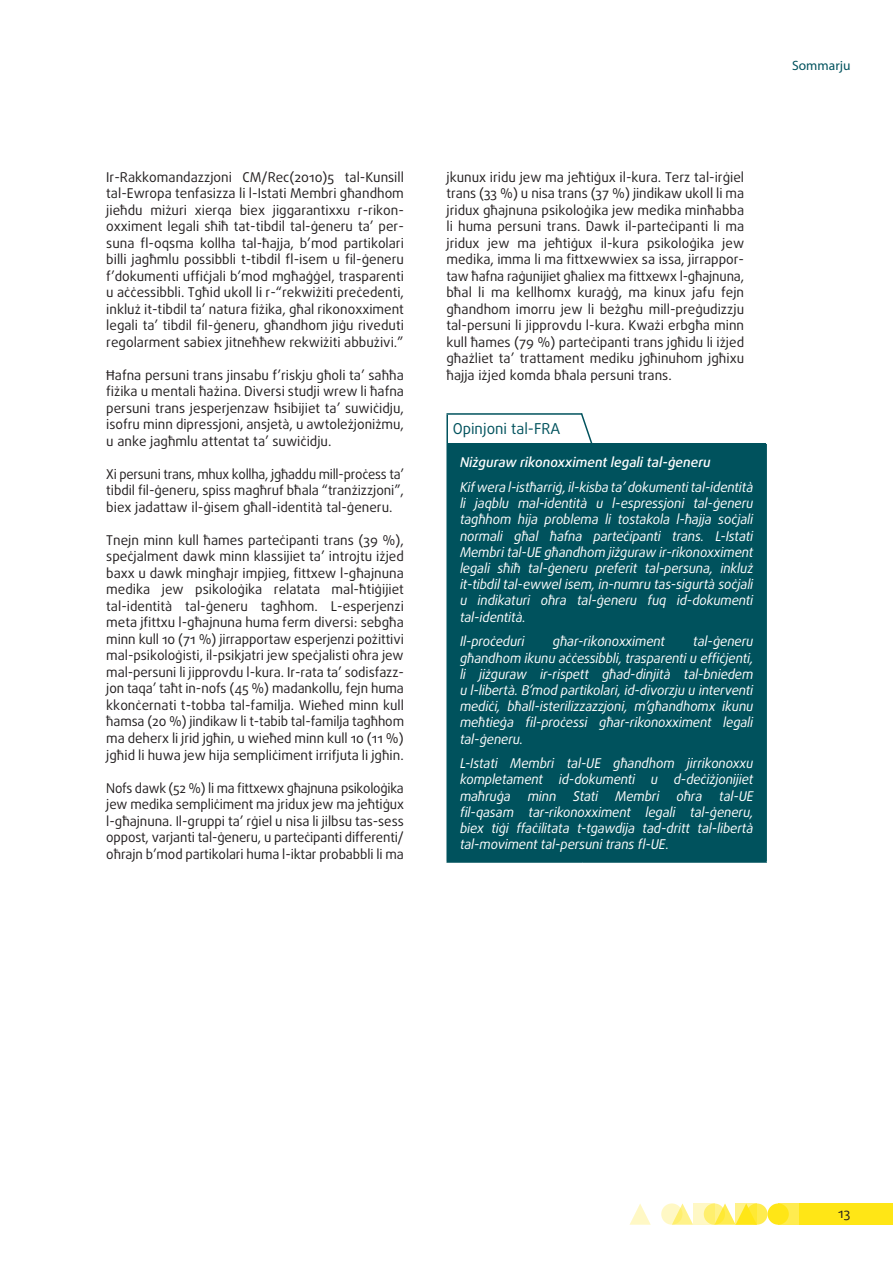
<style>
.page{position:relative;width:893px;height:1263px;background:#fff}
.page>*{position:absolute;margin:0;border:0;box-sizing:border-box;transform-origin:0 0}
.opinion_header{font:15px "Daxline Pro";color:#00525d}
.text_body{font:13.5px/16.5px "Daxline Pro";color:#231f20;text-align:justify}
.opinion_text{font:italic 13.5px/16.2px "Daxline Pro";letter-spacing:-.01em;color:#fff;text-align:justify}
.opinion_title{font:italic 500 13.5px "Daxline Pro";color:#fff}
.t1{font:13.5px "Myriad Pro";color:#00525d}
</style>
<div class="page">
<div style="left:746px;top:1203px;width:21px;height:22px;background:#ffec50;border-radius:50%"></div>
<div style="left:778px;top:1203px;width:21px;height:22px;background:#ffec50"></div>
<div style="left:799px;top:1203px;width:94px;height:22px;background:#ffe616"></div>
<svg style="left:675px;top:1203px;width:18px;height:22px"></svg>
<svg style="left:629px;top:1204px;width:22px;height:21px"></svg>
<div style="left:767px;top:1203px;width:22px;height:22px;background:#ffe616;border-radius:50%"></div>
<svg style="left:718px;top:1203px;width:18px;height:22px"></svg>
<svg style="left:704px;top:1203px;width:21px;height:22px"></svg>
<svg style="left:661px;top:1203px;width:21px;height:22px"></svg>
<svg style="left:736px;top:1203px;width:21px;height:22px"></svg>
<svg style="left:693px;top:1203px;width:21px;height:22px"></svg>
<div style="left:447px;top:444px;width:319px;height:418px;background:#00525d"></div>
<hr style="left:446px;top:413px;width:136px;height:2px;background:#00525d">
<hr style="left:446px;top:415px;width:2px;height:29px;background:#00525d">
<hr style="left:446px;top:444px;width:2px;height:417px;background:#00525d">
<hr style="left:765px;top:444px;width:2px;height:417px;background:#00525d">
<hr style="left:446px;top:861px;width:136px;height:2px;background:#00525d">
<hr style="left:582px;top:861px;width:185px;height:2px;background:#00525d">
<svg style="left:580px;top:413px;width:14px;height:31px"></svg>
<p class="text_body" style="left:106px;top:169px;width:299px">Ir‑Rakkomandazzjoni CM/Rec(2010)5 tal‑Kunsill tal‑Ewropa tenfasizza li l‑Istati Membri għandhom jieħdu miżuri xierqa biex jiggarantixxu r‑rikon‑ oxximent legali sħiħ tat‑tibdil tal‑ġeneru ta’ per‑ suna fl‑oqsma kollha tal‑ħajja, b’mod partikolari billi jagħmlu possibbli t‑tibdil fl‑isem u fil‑ġeneru f’dokumenti uffiċjali b’mod mgħaġġel, trasparenti u aċċessibbli. Tgħid ukoll li r-“rekwiżiti preċedenti, inkluż it‑tibdil ta’ natura fiżika, għal rikonoxximent legali ta’ tibdil fil‑ġeneru, għandhom jiġu riveduti regolarment sabiex jitneħħew rekwiżiti abbużivi.”</p>
<p class="text_body" style="left:106px;top:367px;width:299px">Ħafna persuni trans jinsabu f’riskju għoli ta’ saħħa fiżika u mentali ħażina. Diversi studji wrew li ħafna persuni trans jesperjenzaw ħsibijiet ta’ suwiċidju, isofru minn dipressjoni, ansjetà, u awtoleżjoniżmu, u anke jagħmlu attentat ta’ suwiċidju.</p>
<p class="text_body" style="left:106px;top:466px;width:299px">Xi persuni trans, mhux kollha, jgħaddu mill‑proċess ta’ tibdil fil‑ġeneru, spiss magħruf bħala “tranżizzjoni”, biex jadattaw il‑ġisem għall‑identità tal‑ġeneru.</p>
<p class="text_body" style="left:106px;top:532px;width:299px">Tnejn minn kull ħames parteċipanti trans (39 %), speċjalment dawk minn klassijiet ta’ introjtu iżjed baxx u dawk mingħajr impjieg, fittxew l‑għajnuna medika jew psikoloġika relatata mal‑ħtiġijiet tal‑identità tal‑ġeneru tagħhom. L‑esperjenzi meta jfittxu l‑għajnuna huma ferm diversi: sebgħa minn kull 10 (71 %) jirrapportaw esperjenzi pożittivi mal‑psikoloġisti, il‑psikjatri jew speċjalisti oħra jew mal‑persuni li jipprovdu l‑kura. Ir‑rata ta’ sodisfazz‑ jon taqa’ taħt in‑nofs (45 %) madankollu, fejn huma kkonċernati t‑tobba tal‑familja. Wieħed minn kull ħamsa (20 %) jindikaw li t‑tabib tal‑familja tagħhom ma deherx li jrid jgħin, u wieħed minn kull 10 (11 %) jgħid li huwa jew hija sempliċiment irrifjuta li jgħin.</p>
<p class="text_body" style="left:106px;top:779px;width:299px">Nofs dawk (52 %) li ma fittxewx għajnuna psikoloġika jew medika sempliċiment ma jridux jew ma jeħtiġux l‑għajnuna. Il‑gruppi ta’ rġiel u nisa li jilbsu tas‑sess oppost, varjanti tal‑ġeneru, u parteċipanti differenti/ oħrajn b’mod partikolari huma l‑iktar probabbli li ma</p>
<p class="t1" style="left:792px;top:57px;width:60px">Sommarju</p>
<p class="text_body" style="left:446px;top:169px;width:299px">jkunux iridu jew ma jeħtiġux il‑kura. Terz tal‑irġiel trans (33 %) u nisa trans (37 %) jindikaw ukoll li ma jridux għajnuna psikoloġika jew medika minħabba li huma persuni trans. Dawk il‑parteċipanti li ma jridux jew ma jeħtiġux il‑kura psikoloġika jew medika, imma li ma fittxewwiex sa issa, jirrappor‑ taw ħafna raġunijiet għaliex ma fittxewx l‑għajnuna, bħal li ma kellhomx kuraġġ, ma kinux jafu fejn għandhom imorru jew li beżgħu mill‑preġudizzju tal‑persuni li jipprovdu l‑kura. Kważi erbgħa minn kull ħames (79 %) parteċipanti trans jgħidu li iżjed għażliet ta’ trattament mediku jgħinuhom jgħixu ħajja iżjed komda bħala persuni trans.</p>
<p class="opinion_header" style="left:453px;top:419px;width:109px">Opinjoni tal‑FRA</p>
<p class="opinion_title" style="left:460px;top:453px;width:252px">Niżguraw rikonoxximent legali tal‑ġeneru</p>
<p class="opinion_text" style="left:460px;top:479px;width:295px">Kif wera l‑istħarriġ, il‑kisba ta’ dokumenti tal‑identità li jaqblu mal‑identità u l‑espressjoni tal‑ġeneru tagħhom hija problema li tostakola l‑ħajja soċjali normali għal ħafna parteċipanti trans. L‑Istati Membri tal‑UE għandhom jiżguraw ir‑rikonoxximent legali sħiħ tal‑ġeneru preferit tal‑persuna, inkluż it‑tibdil tal‑ewwel isem, in‑numru tas‑sigurtà soċjali u indikaturi oħra tal‑ġeneru fuq id‑dokumenti tal‑identità.</p>
<p class="opinion_text" style="left:460px;top:633px;width:66px">Il‑proċeduri</p>
<p class="opinion_text" style="left:553px;top:633px;width:114px">għar‑rikonoxximent</p>
<p class="opinion_text" style="left:460px;top:633px;width:295px;text-indent:233px">tal‑ġeneru għandhom ikunu aċċessibbli, trasparenti u effiċjenti, li jiżguraw ir‑rispett għad‑dinjità tal‑bniedem u l‑libertà. B’mod partikolari, id‑divorzju u interventi mediċi, bħall‑isterilizzazzjoni, m’għandhomx ikunu meħtieġa fil‑proċessi għar‑rikonoxximent legali tal‑ġeneru.</p>
<p class="opinion_text" style="left:460px;top:755px;width:295px">L‑Istati Membri tal‑UE għandhom jirrikonoxxu kompletament id‑dokumenti u d‑deċiżjonijiet maħruġa</p>
<p class="opinion_text" style="left:460px;top:788px;width:295px;text-indent:259px">tal‑UE fil‑qasam tar‑rikonoxximent legali tal‑ġeneru, biex tiġi ffaċilitata t‑tgawdija tad‑dritt tal‑libertà tal‑moviment tal‑persuni trans fl‑UE.</p>
<p class="opinion_text" style="left:528px;top:788px;width:30px">minn</p>
<p class="opinion_text" style="left:573px;top:788px;width:27px">Stati</p>
<p class="opinion_text" style="left:615px;top:788px;width:46px">Membri</p>
<p class="opinion_text" style="left:676px;top:788px;width:27px">oħra</p>
<p class="text_body" style="left:838px;top:1205px;width:14px">13</p>
</div>
